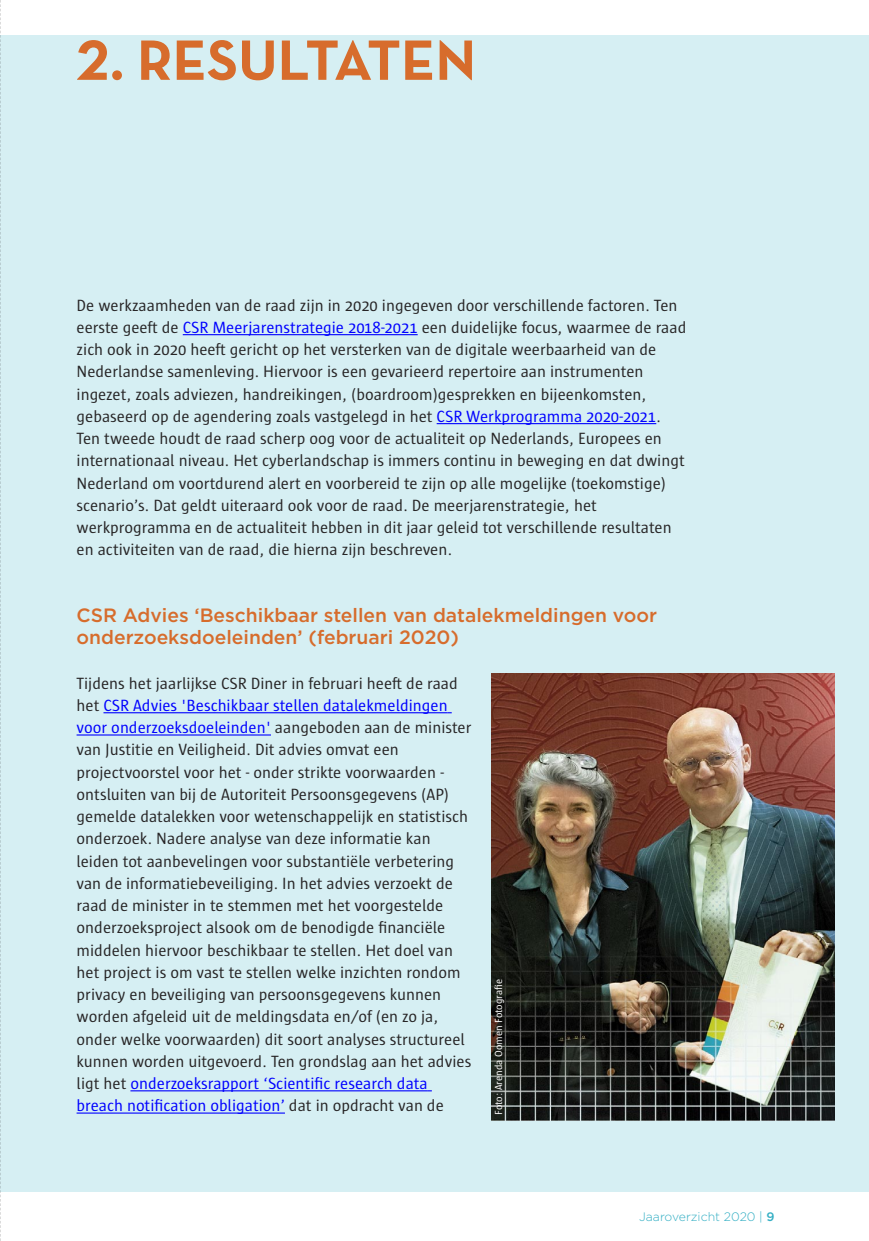
<style>
.page{position:relative;width:869px;height:1241px;background:#fff}
.page>*{position:absolute;margin:0;border:0;box-sizing:border-box;transform-origin:0 0}
.t1{font:700 57.75px "Neutraface Text";color:#d76c2c}
.t2{font:500 19.25px/22.2px "Gotham";color:#d76c2c}
.t3{font:16.62px/22.2px "Sun";color:#272526}
.t4{font:300 12.25px "Gotham";color:#34afc4}
.t5{font:10.5px "Sun";color:#fff}
.s1{color:#00f}
.s2{font-weight:500}
</style>
<div class="page">
<div style="left:0;top:35px;width:868px;height:1156px;background:#d6eff3"></div>
<hr style="left:183px;top:334px;width:234px;height:1px;background:#00f">
<hr style="left:436px;top:423px;width:220px;height:1px;background:#00f">
<hr style="left:103px;top:712px;width:344px;height:1px;background:#00f">
<hr style="left:77px;top:734px;width:194px;height:1px;background:#00f">
<hr style="left:130px;top:1090px;width:297px;height:1px;background:#00f">
<hr style="left:77px;top:1112px;width:208px;height:1px;background:#00f">
<svg style="left:0;top:0;width:1px;height:1240px"></svg>
<img style="left:491px;top:673px;width:342px;height:446px">
<p class="t1" style="left:77px;top:40px;width:400px">2. RESULTATEN</p>
<p class="t3" style="left:77px;top:295px;width:611px">De werkzaamheden van de raad zijn in 2020 ingegeven door verschillende factoren. Ten eerste geeft de <span class="s1">CSR Meerjarenstrategie 2018-2021</span> een duidelijke focus, waarmee de raad zich ook in 2020 heeft gericht op het versterken van de digitale weerbaarheid van de Nederlandse samenleving. Hiervoor is een gevarieerd repertoire aan instrumenten ingezet, zoals adviezen, handreikingen, (boardroom)gesprekken en bijeenkomsten, gebaseerd op de agendering zoals vastgelegd in het <span class="s1">CSR Werkprogramma 2020-2021</span>.<br>Ten tweede houdt de raad scherp oog voor de actualiteit op Nederlands, Europees en internationaal niveau. Het cyberlandschap is immers continu in beweging en dat dwingt Nederland om voortdurend alert en voorbereid te zijn op alle mogelijke (toekomstige) scenario’s. Dat geldt uiteraard ook voor de raad. De meerjarenstrategie, het werkprogramma en de actualiteit hebben in dit jaar geleid tot verschillende resultaten en activiteiten van de raad, die hierna zijn beschreven.</p>
<p class="t2" style="left:77px;top:605px;width:581px">CSR Advies ‘Beschikbaar stellen van datalekmeldingen voor onderzoeksdoeleinden’ (februari 2020)</p>
<p class="t3" style="left:77px;top:673px;width:396px">Tijdens het jaarlijkse CSR Diner in februari heeft de raad het <span class="s1">CSR Advies 'Beschikbaar stellen datalekmeldingen voor onderzoeksdoeleinden'</span> aangeboden aan de minister van Justitie en Veiligheid. Dit advies omvat een projectvoorstel voor het - onder strikte voorwaarden - ontsluiten van bij de Autoriteit Persoonsgegevens (AP) gemelde datalekken voor wetenschappelijk en statistisch onderzoek. Nadere analyse van deze informatie kan leiden tot aanbevelingen voor substantiële verbetering van de informatiebeveiliging. In het advies verzoekt de raad de minister in te stemmen met het voorgestelde onderzoeksproject alsook om de benodigde financiële middelen hiervoor beschikbaar te stellen. Het doel van het project is om vast te stellen welke inzichten rondom privacy en beveiliging van persoonsgegevens kunnen worden afgeleid uit de meldingsdata en/of (en zo ja, onder welke voorwaarden) dit soort analyses structureel kunnen worden uitgevoerd. Ten grondslag aan het advies ligt het <span class="s1">onderzoeksrapport ‘Scientific research data breach notification obligation’</span> dat in opdracht van de</p>
<p class="t5" style="left:494px;top:1114px;width:137px;rotate:-90deg">Foto: Arenda Oomen Fotografie</p>
<p class="t4" style="left:639px;top:1209px;width:137px">Jaaroverzicht 2020 | <span class="s2">9</span></p>
</div>
